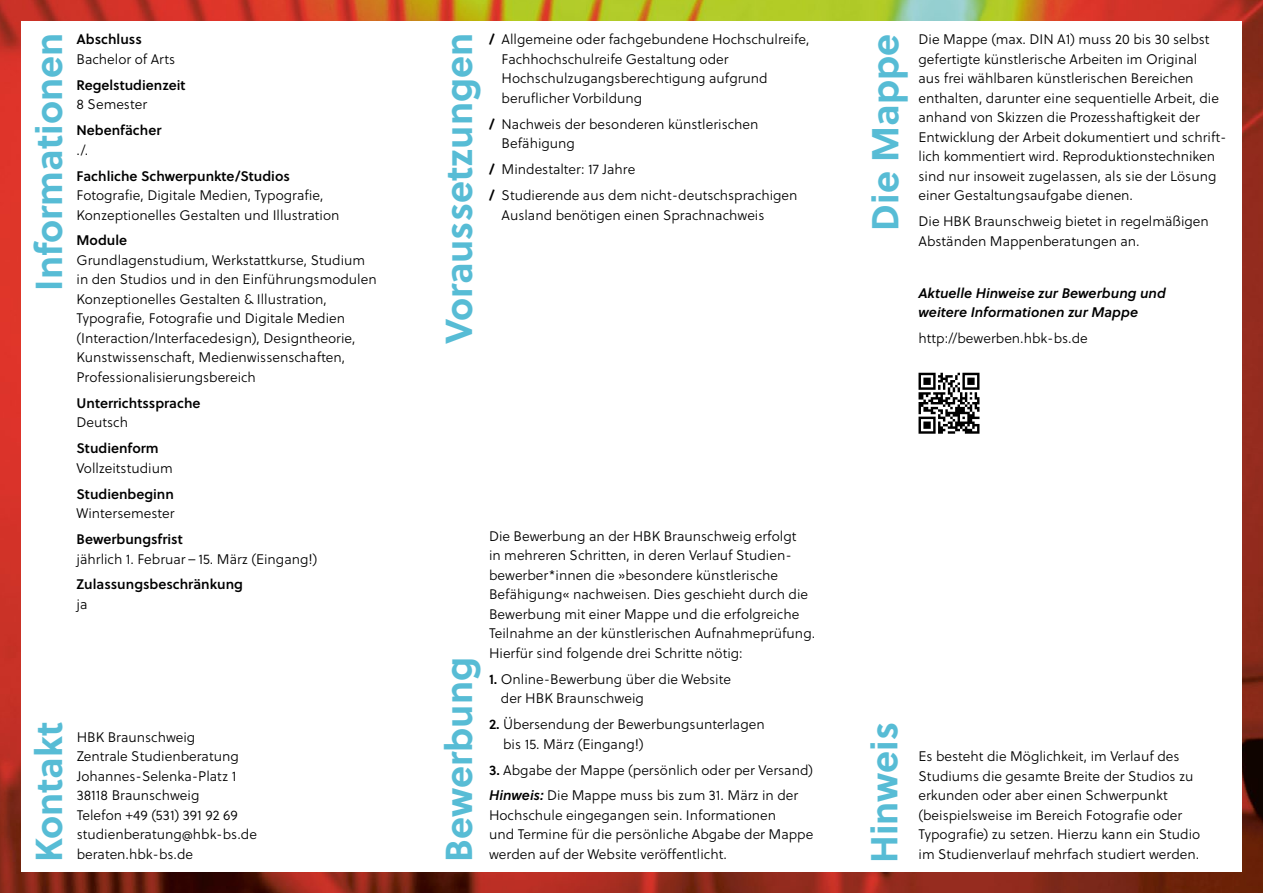
<style>
.page{position:relative;width:1263px;height:893px;background:#fff}
.page>*{position:absolute;margin:0;border:0;box-sizing:border-box;transform-origin:0 0}
.H_3_gekippt{font:700 37.5px "Soleil";color:#57bcd5}
.fließtext{font:300 13.8px/19.5px "Soleil";color:#000}
.fließtext-2{font:13.8px/19.5px "Soleil Sb";color:#000}
.fließtext-3{font:italic 13.8px/19.5px "Soleil Sb";color:#000}
.s1{font-family:"Soleil Sb";font-weight:400}
.s2{font-family:"Soleil";font-weight:300}
.s3{font-weight:700}
.s4{font-family:"Soleil Sb";font-weight:400;font-style:italic}
</style>
<div class="page">
<img style="left:0;top:0;width:1263px;height:893px">
<div style="left:21px;top:21px;width:1221px;height:851px;background:#fff"></div>
<svg style="left:918px;top:373px;width:61px;height:61px"></svg>
<p class="H_3_gekippt" style="left:20px;top:291px;width:259px;rotate:-90deg">Informationen</p>
<p class="fließtext" style="left:77px;top:30px;width:100px"><span class="s1">Abschluss<br></span>Bachelor of Arts</p>
<p class="fließtext-2" style="left:77px;top:75px;width:110px">Regelstudienzeit<br><span class="s2">8 Semester</span></p>
<p class="fließtext-2" style="left:77px;top:120px;width:86px">Nebenfächer <span class="s2">./.</span></p>
<p class="fließtext" style="left:77px;top:166px;width:264px"><span class="s1">Fachliche Schwerpunkte/Studios<br></span>Fotografie, Digitale Medien, Typografie,<br>Konzeptionelles Gestalten und Illustration</p>
<p class="fließtext" style="left:77px;top:231px;width:302px"><span class="s1">Module<br></span>Grundlagenstudium, Werkstattkurse, Studium in den Studios und in den Einführungsmodulen Konzeptionelles Gestalten &amp; Illustration, Typografie, Fotografie und Digitale Medien (Interaction/Interfacedesign), Designtheorie, Kunstwissenschaft, Medienwissenschaften, Professionalisierungsbereich</p>
<p class="fließtext-2" style="left:77px;top:393px;width:125px">Unterrichtssprache<br><span class="s2">Deutsch</span></p>
<p class="fließtext" style="left:77px;top:438px;width:98px"><span class="s1">Studienform<br></span>Vollzeitstudium</p>
<p class="fließtext" style="left:77px;top:484px;width:99px"><span class="s1">Studienbeginn<br></span>Wintersemester</p>
<p class="fließtext" style="left:77px;top:529px;width:242px"><span class="s1">Bewerbungsfrist<br></span>jährlich 1. Februar – 15. März (Eingang!)</p>
<p class="fließtext-2" style="left:77px;top:574px;width:168px">Zulassungsbeschränkung <span class="s2">ja</span></p>
<p class="H_3_gekippt" style="left:20px;top:862px;width:142px;rotate:-90deg">Kontakt</p>
<p class="fließtext" style="left:77px;top:727px;width:182px">HBK Braunschweig<br>Zentrale Studienberatung<br>Johannes-Selenka-Platz 1<br>38118 Braunschweig<br>Telefon +49 (531) 391 92 69 studienberatung@hbk-bs.de beraten.hbk-bs.de</p>
<p class="H_3_gekippt" style="left:430px;top:344px;width:313px;rotate:-90deg">Voraussetzungen</p>
<p class="fließtext" style="left:502px;top:30px;width:309px;text-indent:-13px"><span class="s3">/</span> Allgemeine oder fachgebundene Hochschulreife, Fachhochschulreife Gestaltung oder Hochschulzugangsberechtigung aufgrund beruflicher Vorbildung</p>
<p class="fließtext" style="left:502px;top:114px;width:258px;text-indent:-13px"><span class="s3">/</span> Nachweis der besonderen künstlerischen<br>Befähigung</p>
<p class="fließtext" style="left:489px;top:159px;width:148px"><span class="s3">/</span> Mindestalter: 17 Jahre</p>
<p class="fließtext" style="left:502px;top:185px;width:297px;text-indent:-13px"><span class="s3">/</span> Studierende aus dem nicht-deutschsprachigen<br>Ausland benötigen einen Sprachnachweis</p>
<p class="H_3_gekippt" style="left:856px;top:231px;width:198px;rotate:-90deg">Die Mappe</p>
<p class="fließtext" style="left:918px;top:30px;width:310px">Die Mappe (max. DIN A1) muss 20 bis 30 selbst gefertigte künstlerische Arbeiten im Original<br>aus frei wählbaren künstlerischen Bereichen enthalten, darunter eine sequentielle Arbeit, die anhand von Skizzen die Prozesshaftigkeit der Entwicklung der Arbeit dokumentiert und schrift&shy;lich kommentiert wird. Reproduktionstechniken sind nur insoweit zugelassen, als sie der Lösung einer Gestaltungsaufgabe dienen.</p>
<p class="fließtext" style="left:918px;top:212px;width:292px">Die HBK Braunschweig bietet in regelmäßigen<br>Abständen Mappenberatungen an.</p>
<p class="fließtext-3" style="left:918px;top:282px;width:249px">Aktuelle Hinweise zur Bewerbung und weitere Informationen zur Mappe</p>
<p class="fließtext" style="left:918px;top:328px;width:171px">http://bewerben.hbk-bs.de</p>
<p class="H_3_gekippt" style="left:430px;top:862px;width:206px;rotate:-90deg">Bewerbung</p>
<p class="fließtext" style="left:489px;top:526px;width:328px">Die Bewerbung an der HBK Braunschweig erfolgt<br>in mehreren Schritten, in deren Verlauf Studien&shy;bewerber*innen die »besondere künstlerische Befähigung« nachweisen. Dies geschieht durch die Bewerbung mit einer Mappe und die erfolgreiche Teilnahme an der künstlerischen Aufnahmeprüfung.<br>Hierfür sind folgende drei Schritte nötig:</p>
<p class="fließtext" style="left:501px;top:669px;width:232px;text-indent:-12px"><span class="s1">1.</span> Online-Bewerbung über die Website der HBK Braunschweig</p>
<p class="fließtext" style="left:503px;top:714px;width:263px;text-indent:-14px"><span class="s1">2.</span> Übersendung der Bewerbungsunterlagen bis 15. März (Eingang!)</p>
<p class="fließtext" style="left:489px;top:760px;width:326px"><span class="s1">3.</span> Abgabe der Mappe (persönlich oder per Versand)</p>
<p class="fließtext" style="left:489px;top:786px;width:326px"><span class="s4">Hinweis:</span> Die Mappe muss bis zum 31. März in der Hochschule eingegangen sein. Informationen<br>und Termine für die persönliche Abgabe der Mappe werden auf der Website veröffentlicht.</p>
<p class="H_3_gekippt" style="left:855px;top:863px;width:142px;rotate:-90deg">Hinweis</p>
<p class="fließtext" style="left:918px;top:747px;width:283px">Es besteht die Möglichkeit, im Verlauf des Studiums die gesamte Breite der Studios zu erkunden oder aber einen Schwerpunkt (beispielsweise im Bereich Fotografie oder Typografie) zu setzen. Hierzu kann ein Studio</p>
<p class="fließtext" style="left:918px;top:844px;width:282px">im Studienverlauf mehrfach studiert werden.</p>
</div>
